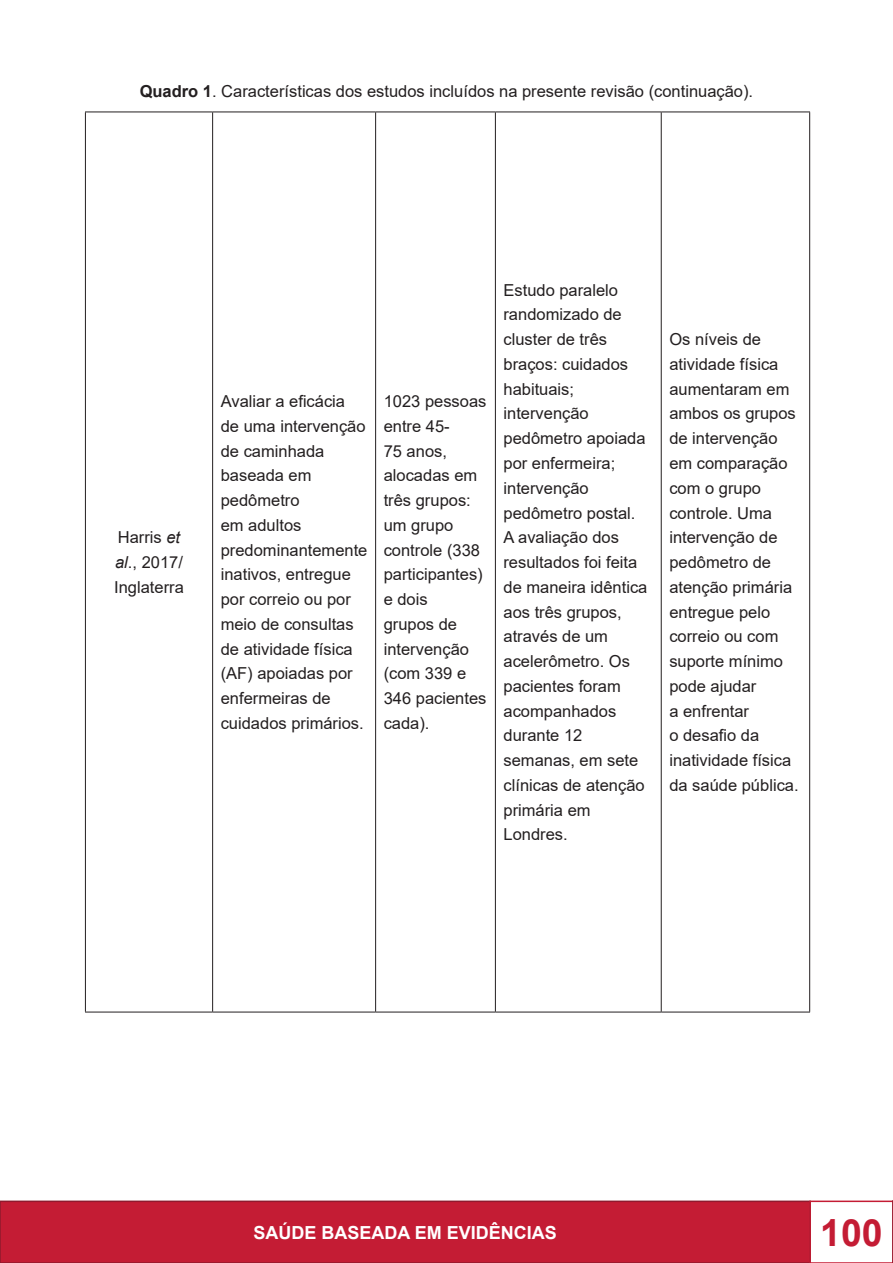
<style>
.page{position:relative;width:893px;height:1263px;background:#fff}
.page>*{position:absolute;margin:0;border:0;box-sizing:border-box;transform-origin:0 0}
.t1{font:700 37.5px "Arial";color:#c41c34}
.t2{font:700 18px "Arial";color:#fff}
.t3{font:16.5px/24.8px "Arial";color:#231f20}
.s1{font-weight:700}
.s2{font-style:italic}
</style>
<div class="page">
<div style="left:0;top:1201px;width:810px;height:62px;background:#c41c34"></div>
<div style="left:0;top:1200px;width:811px;height:63px;border:2px solid #901a2d"></div>
<div style="left:809px;top:1200px;width:84px;height:63px;border:2px solid #c41c34"></div>
<svg style="left:892px;top:1200px;width:1px;height:63px"></svg>
<hr style="left:85px;top:112px;width:128px;height:1px;background:#231f20">
<hr style="left:85px;top:112px;width:1px;height:900px;background:#231f20">
<hr style="left:213px;top:112px;width:163px;height:1px;background:#231f20">
<hr style="left:212px;top:112px;width:1px;height:900px;background:#231f20">
<hr style="left:376px;top:112px;width:119px;height:1px;background:#231f20">
<hr style="left:375px;top:112px;width:1px;height:900px;background:#231f20">
<hr style="left:495px;top:112px;width:166px;height:1px;background:#231f20">
<hr style="left:495px;top:112px;width:1px;height:900px;background:#231f20">
<hr style="left:661px;top:112px;width:149px;height:1px;background:#231f20">
<hr style="left:661px;top:112px;width:1px;height:900px;background:#231f20">
<hr style="left:809px;top:112px;width:1px;height:900px;background:#231f20">
<hr style="left:85px;top:1012px;width:128px;height:1px;background:#231f20">
<hr style="left:213px;top:1012px;width:163px;height:1px;background:#231f20">
<hr style="left:376px;top:1012px;width:119px;height:1px;background:#231f20">
<hr style="left:495px;top:1012px;width:166px;height:1px;background:#231f20">
<hr style="left:661px;top:1012px;width:149px;height:1px;background:#231f20">
<p class="t3" style="left:140px;top:79px;width:615px"><span class="s1">Quadro 1</span>. Características dos estudos incluídos na presente revisão (continuação).</p>
<p class="t3" style="left:114px;top:525px;width:71px">Harris <span class="s2">et al</span>., 2017/<br>Inglaterra</p>
<p class="t3" style="left:221px;top:389px;width:148px">Avaliar a eficácia de uma intervenção de caminhada baseada em pedômetro<br>em adultos predominantemente inativos, entregue por correio ou por meio de consultas de atividade física (AF) apoiadas por enfermeiras de cuidados primários.</p>
<p class="t3" style="left:384px;top:389px;width:104px">1023 pessoas entre 45-<br>75 anos, alocadas em três grupos: um grupo controle (338 participantes) e dois<br>grupos de intervenção (com 339 e<br>346 pacientes cada).</p>
<p class="t3" style="left:503px;top:277px;width:145px">Estudo paralelo randomizado de cluster de três braços: cuidados habituais; intervenção pedômetro apoiada por enfermeira; intervenção pedômetro postal.<br>A avaliação dos resultados foi feita de maneira idêntica aos três grupos, através de um acelerômetro. Os pacientes foram acompanhados durante 12 semanas, em sete clínicas de atenção primária em<br>Londres.</p>
<p class="t3" style="left:669px;top:327px;width:131px">Os níveis de atividade física aumentaram em ambos os grupos de intervenção em comparação com o grupo controle. Uma intervenção de pedômetro de atenção primária entregue pelo correio ou com suporte mínimo pode ajudar<br>a enfrentar<br>o desafio da inatividade física da saúde pública.</p>
<p class="t2" style="left:253px;top:1220px;width:305px">SAÚDE BASEADA EM EVIDÊNCIAS</p>
<h1 class="t1" style="left:820px;top:1206px;width:64px">100</h1>
</div>
